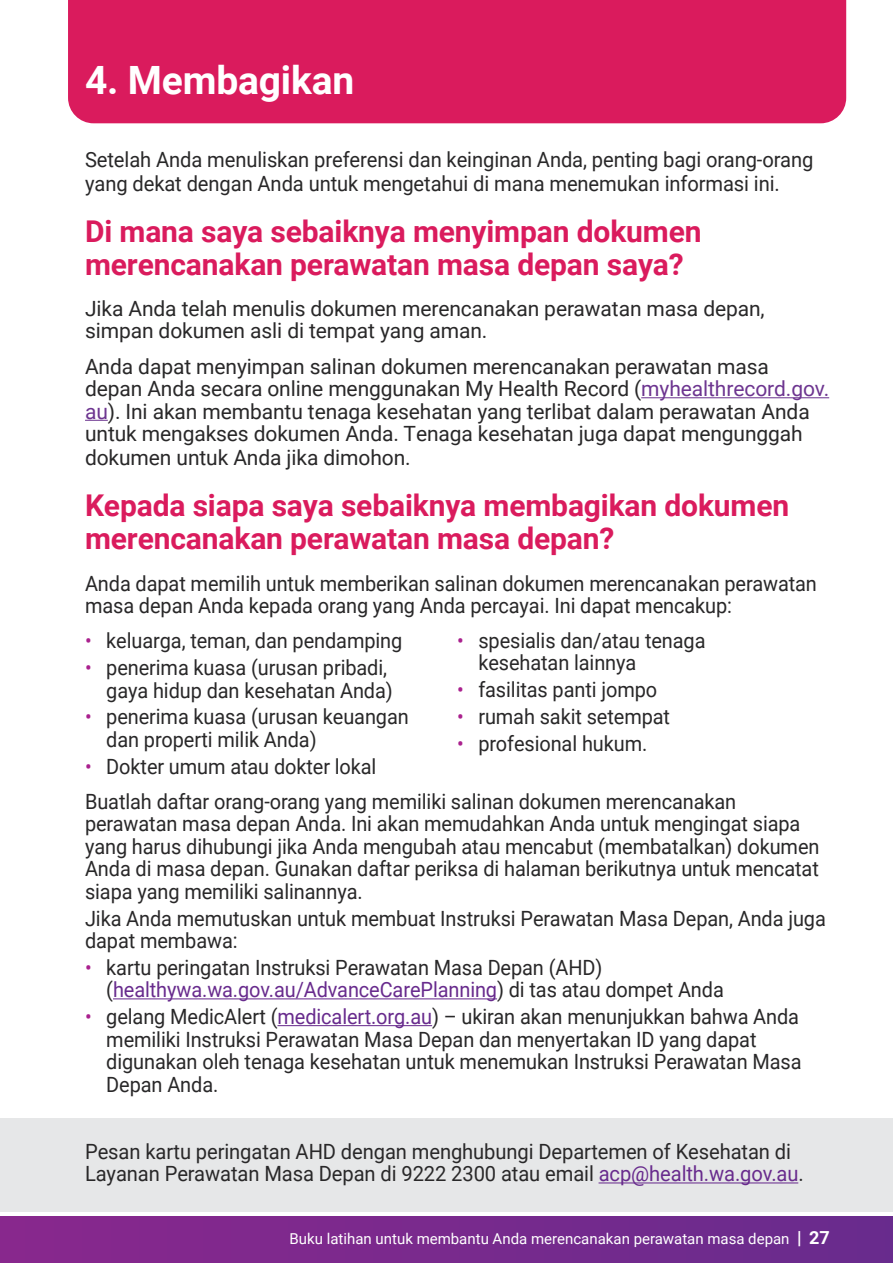
<style>
.page{position:relative;width:893px;height:1263px;background:#fff}
.page>*{position:absolute;margin:0;border:0;box-sizing:border-box;transform-origin:0 0}
.t1{font:700 39px "Roboto";letter-spacing:-.005em;color:#fff}
.t2{font:700 30px/33px "Roboto";letter-spacing:-.005em;color:#da1b5d}
.t3{font:21px/22.5px "Roboto";letter-spacing:-.005em;color:#292829;scale:.95 1}
.t4{font:21px/22.8px "Roboto";letter-spacing:-.005em;color:#292829}
.t5{font:21px/24px "Roboto";letter-spacing:-.005em;color:#292829;scale:.96 1}
.t6{font:15px "Roboto";color:#fff}
.s1{color:#6d3590}
.s2{color:#aa218e}
.s3{color:#682b8d}
.s4{font-weight:700;font-size:18px}
</style>
<div class="page">
<div style="left:0;top:1216px;width:893px;height:47px;background:linear-gradient(to right,#89288d,#682b8d)"></div>
<div style="left:68px;top:0;width:778px;height:123px;background:#da1b5d"></div>
<div style="left:0;top:1118px;width:893px;height:94px;background:#e6e7e8"></div>
<hr style="left:641px;top:397px;width:188px;height:1px;background:#6d3590">
<svg style="left:85px;top:420px;width:23px;height:1px"></svg>
<hr style="left:113px;top:998px;width:384px;height:1px;background:#682b8d">
<hr style="left:277px;top:1025px;width:155px;height:1px;background:#682b8d">
<hr style="left:599px;top:1182px;width:199px;height:1px;background:#682b8d">
<h1 class="t1" style="left:85px;top:53px;width:271px">4. Membagikan</h1>
<p class="t5" style="left:85px;top:146px;width:760px">Setelah Anda menuliskan preferensi dan keinginan Anda, penting bagi orang-orang yang dekat dengan Anda untuk mengetahui di mana menemukan informasi ini.</p>
<h2 class="t2" style="left:85px;top:213px;width:618px">Di mana saya sebaiknya menyimpan dokumen merencanakan perawatan masa depan saya?</h2>
<p class="t4" style="left:85px;top:296px;width:681px">Jika Anda telah menulis dokumen merencanakan perawatan masa depan, simpan dokumen asli di tempat yang aman.</p>
<p class="t4" style="left:85px;top:354px;width:746px">Anda dapat menyimpan salinan dokumen merencanakan perawatan masa depan Anda secara online menggunakan My Health Record (<span class="s1">myhealthrecord.gov. au</span>). Ini akan membantu tenaga kesehatan yang terlibat dalam perawatan Anda untuk mengakses dokumen Anda. Tenaga kesehatan juga dapat mengunggah dokumen untuk Anda jika dimohon.</p>
<h2 class="t2" style="left:85px;top:488px;width:706px">Kepada siapa saya sebaiknya membagikan dokumen merencanakan perawatan masa depan?</h2>
<p class="t3" style="left:85px;top:571px;width:772px">Anda dapat memilih untuk memberikan salinan dokumen merencanakan perawatan masa depan Anda kepada orang yang Anda percayai. Ini dapat mencakup:</p>
<p class="t3" style="left:85px;top:629px;width:335px"><span class="s2">•</span> keluarga, teman, dan pendamping</p>
<p class="t3" style="left:85px;top:655px;width:325px;text-align:right"><span class="s2">•</span> penerima kuasa (urusan pribadi, gaya hidup dan kesehatan Anda)</p>
<p class="t3" style="left:106px;top:705px;width:320px;text-indent:-21px"><span class="s2">•</span> penerima kuasa (urusan keuangan dan properti milik Anda)</p>
<p class="t3" style="left:85px;top:748px;width:687px;line-height:35.2px"><span class="s2">•</span> Dokter umum atau dokter lokal<br>Buatlah daftar orang-orang yang memiliki salinan dokumen merencanakan</p>
<p class="t3" style="left:85px;top:812px;width:775px">perawatan masa depan Anda. Ini akan memudahkan Anda untuk mengingat siapa yang harus dihubungi jika Anda mengubah atau mencabut (membatalkan) dokumen Anda di masa depan. Gunakan daftar periksa di halaman berikutnya untuk mencatat siapa yang memiliki salinannya.</p>
<p class="t3" style="left:85px;top:906px;width:781px">Jika Anda memutuskan untuk membuat Instruksi Perawatan Masa Depan, Anda juga dapat membawa:</p>
<p class="t3" style="left:106px;top:955px;width:652px;text-indent:-21px"><span class="s2">•</span> kartu peringatan Instruksi Perawatan Masa Depan (AHD) (<span class="s3">healthywa.wa.gov.au/AdvanceCarePlanning</span>) di tas atau dompet Anda</p>
<p class="t3" style="left:106px;top:1004px;width:733px;text-indent:-21px"><span class="s2">•</span> gelang MedicAlert (<span class="s3">medicalert.org.au</span>) – ukiran akan menunjukkan bahwa Anda memiliki Instruksi Perawatan Masa Depan dan menyertakan ID yang dapat digunakan oleh tenaga kesehatan untuk menemukan Instruksi Perawatan Masa Depan Anda.</p>
<p class="t3" style="left:478px;top:628px;width:241px;text-indent:-21px"><span class="s2">•</span> spesialis dan/atau tenaga kesehatan lainnya</p>
<p class="t3" style="left:457px;top:678px;width:212px"><span class="s2">•</span> fasilitas panti jompo</p>
<p class="t3" style="left:457px;top:704px;width:226px"><span class="s2">•</span> rumah sakit setempat</p>
<p class="t3" style="left:457px;top:731px;width:202px"><span class="s2">•</span> profesional hukum.</p>
<p class="t5" style="left:85px;top:1139px;width:750px;line-height:22.5px">Pesan kartu peringatan AHD dengan menghubungi Departemen of Kesehatan di<br>Layanan Perawatan Masa Depan di 9222 2300 atau email <span class="s3">acp@health.wa.gov.au</span>.</p>
<p class="t6" style="left:290px;top:1228px;width:542px">Buku latihan untuk membantu Anda merencanakan perawatan masa depan <span class="s4">| 27</span></p>
</div>
